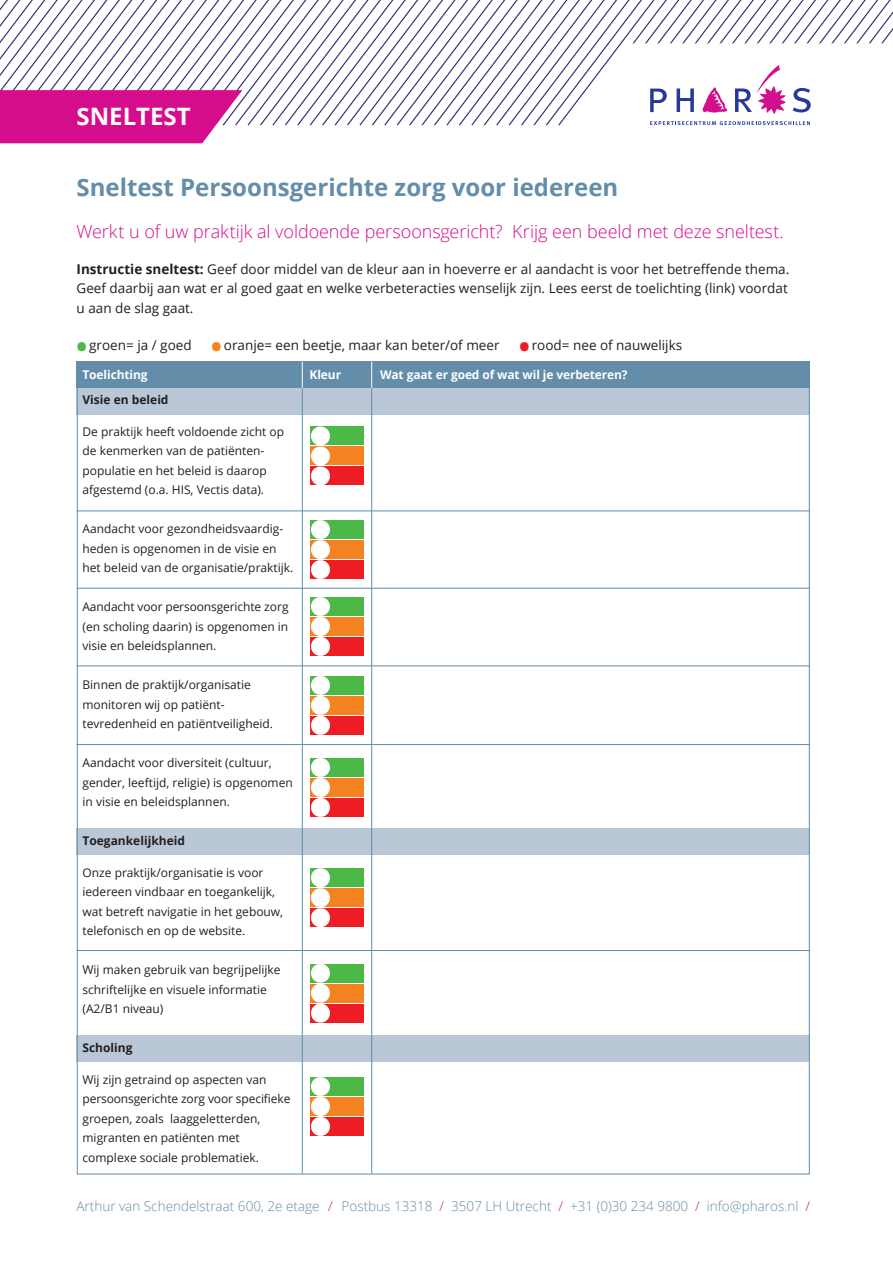
<style>
.page{position:relative;width:893px;height:1263px;background:#fff}
.page>*{position:absolute;margin:0;border:0;box-sizing:border-box;transform-origin:0 0}
.t1{font:39px "Open Sans";color:#4cb848}
.t2{font:700 24px "Open Sans";color:#638da9}
.t3{font:700 24px "Open Sans";color:#fff}
.t4{font:300 18px "Open Sans";letter-spacing:-.005em;color:#d50d8c}
.t5{font:13.5px/19.5px "Open Sans";color:#231f20;text-align:justify}
.t6{font:300 13.5px "Open Sans";color:#638da9}
.t7{font:12px/19.5px "Open Sans";color:#231f20}
.t8{font:700 12px "Open Sans";letter-spacing:-.01em;color:#fff}
.t9{font:700 12px "Open Sans";color:#231f20}
.s1{font-weight:700}
.s2{font-size:39px;color:#f58220}
.s3{font-size:39px;color:#ee1d23}
.s4{color:#d50d8c}
</style>
<div class="page">
<div style="left:77px;top:361px;width:733px;height:27px;background:#638da9"></div>
<div style="left:77px;top:388px;width:733px;height:26px;background:#bac7d6"></div>
<div style="left:77px;top:828px;width:733px;height:26px;background:#bac7d6"></div>
<div style="left:77px;top:1035px;width:733px;height:27px;background:#bac7d6"></div>
<svg style="left:0;top:0;width:893px;height:125px"></svg>
<svg style="left:562px;top:44px;width:331px;height:82px"></svg>
<hr style="left:77px;top:510px;width:733px;height:1px;background:#638da9">
<hr style="left:77px;top:665px;width:733px;height:1px;background:#638da9">
<hr style="left:77px;top:588px;width:733px;height:1px;background:#638da9">
<hr style="left:77px;top:744px;width:733px;height:1px;background:#638da9">
<hr style="left:77px;top:950px;width:733px;height:1px;background:#638da9">
<hr style="left:302px;top:388px;width:1px;height:786px;background:#638da9">
<hr style="left:371px;top:388px;width:1px;height:786px;background:#638da9">
<svg style="left:302px;top:361px;width:1px;height:27px"></svg>
<svg style="left:371px;top:361px;width:1px;height:27px"></svg>
<svg style="left:0;top:90px;width:242px;height:53px;background:#d72095"></svg>
<div style="left:310px;top:1077px;width:54px;height:18px;background:#4cb848"></div>
<div style="left:310px;top:964px;width:54px;height:18px;background:#4cb848"></div>
<div style="left:310px;top:869px;width:54px;height:18px;background:#4cb848"></div>
<div style="left:310px;top:758px;width:54px;height:18px;background:#4cb848"></div>
<div style="left:310px;top:676px;width:54px;height:18px;background:#4cb848"></div>
<div style="left:310px;top:597px;width:54px;height:18px;background:#4cb848"></div>
<div style="left:310px;top:520px;width:54px;height:19px;background:#4cb848"></div>
<div style="left:310px;top:427px;width:54px;height:18px;background:#4cb848"></div>
<div style="left:310px;top:1097px;width:54px;height:18px;background:#f58220"></div>
<div style="left:310px;top:984px;width:54px;height:18px;background:#f58220"></div>
<div style="left:310px;top:889px;width:54px;height:18px;background:#f58220"></div>
<div style="left:310px;top:778px;width:54px;height:18px;background:#f58220"></div>
<div style="left:310px;top:696px;width:54px;height:18px;background:#f58220"></div>
<div style="left:310px;top:617px;width:54px;height:18px;background:#f58220"></div>
<div style="left:310px;top:540px;width:54px;height:19px;background:#f58220"></div>
<div style="left:310px;top:447px;width:54px;height:18px;background:#f58220"></div>
<div style="left:310px;top:1117px;width:54px;height:18px;background:#ee1d23"></div>
<div style="left:310px;top:1004px;width:54px;height:18px;background:#ee1d23"></div>
<div style="left:310px;top:908px;width:54px;height:19px;background:#ee1d23"></div>
<div style="left:310px;top:798px;width:54px;height:18px;background:#ee1d23"></div>
<div style="left:310px;top:716px;width:54px;height:18px;background:#ee1d23"></div>
<div style="left:310px;top:637px;width:54px;height:18px;background:#ee1d23"></div>
<div style="left:310px;top:560px;width:54px;height:19px;background:#ee1d23"></div>
<div style="left:310px;top:467px;width:54px;height:18px;background:#ee1d23"></div>
<svg style="left:310px;top:1077px;width:21px;height:59px"></svg>
<svg style="left:310px;top:964px;width:21px;height:59px"></svg>
<svg style="left:310px;top:868px;width:21px;height:59px"></svg>
<svg style="left:310px;top:758px;width:21px;height:59px"></svg>
<svg style="left:310px;top:676px;width:21px;height:59px"></svg>
<svg style="left:310px;top:597px;width:21px;height:59px"></svg>
<svg style="left:311px;top:520px;width:19px;height:59px"></svg>
<svg style="left:310px;top:426px;width:21px;height:59px"></svg>
<h2 class="t3" style="left:77px;top:99px;width:116px">SNELTEST</h2>
<h2 class="t2" style="left:77px;top:170px;width:543px">Sneltest Persoonsgerichte zorg voor iedereen</h2>
<h3 class="t4" style="left:77px;top:219px;width:709px">Werkt u of uw praktijk al voldoende persoonsgericht? Krijg een beeld met deze sneltest.</h3>
<p class="t5" style="left:77px;top:259px;width:714px"><span class="s1">Instructie sneltest:</span> Geef door middel van de kleur aan in hoeverre er al aandacht is voor het betreffende thema.<br>Geef daarbij aan wat er al goed gaat en welke verbeteracties wenselijk zijn. Lees eerst de toelichting (link) voordat u aan de slag gaat.</p>
<h1 class="t1" style="left:75px;top:320px;width:16px">•</h1>
<p class="t5" style="left:89px;top:335px;width:104px">groen= ja / goed</p>
<p class="t5" style="left:209px;top:335px;width:292px"><span class="s2">•</span>oranje= een beetje, maar kan beter/of meer</p>
<p class="t5" style="left:517px;top:335px;width:167px"><span class="s3">•</span>rood= nee of nauwelijks</p>
<p class="t8" style="left:82px;top:366px;width:67px">Toelichting</p>
<p class="t8" style="left:310px;top:366px;width:33px">Kleur</p>
<p class="t8" style="left:380px;top:366px;width:249px">Wat gaat er goed of wat wil je verbeteren?</p>
<p class="t9" style="left:82px;top:391px;width:88px">Visie en beleid</p>
<p class="t7" style="left:82px;top:421px;width:203px">De praktijk heeft voldoende zicht op de kenmerken van de patiënten&shy;populatie en het beleid is daarop afgestemd (o.a. HIS, Vectis data).</p>
<p class="t7" style="left:82px;top:519px;width:212px">Aandacht voor gezondheidsvaardig&shy;heden is opgenomen in de visie en het beleid van de organisatie/praktijk.</p>
<p class="t7" style="left:82px;top:597px;width:208px;text-align:justify">Aandacht voor persoonsgerichte zorg (en scholing daarin) is opgenomen in visie en beleidsplannen.</p>
<p class="t7" style="left:82px;top:675px;width:192px">Binnen de praktijk/organisatie monitoren wij op patiënt&shy;tevredenheid en patiëntveiligheid.</p>
<p class="t7" style="left:82px;top:753px;width:212px">Aandacht voor diversiteit (cultuur, gender, leeftijd, religie) is opgenomen in visie en beleidsplannen.</p>
<p class="t9" style="left:82px;top:832px;width:104px">Toegankelijkheid</p>
<p class="t7" style="left:82px;top:862px;width:202px">Onze praktijk/organisatie is voor iedereen vindbaar en toegankelijk, wat betreft navigatie in het gebouw, telefonisch en op de website.</p>
<p class="t7" style="left:82px;top:960px;width:200px">Wij maken gebruik van begrijpelijke schriftelijke en visuele informatie (A2/B1 niveau)</p>
<p class="t9" style="left:82px;top:1039px;width:52px">Scholing</p>
<p class="t7" style="left:82px;top:1069px;width:209px">Wij zijn getraind op aspecten van persoonsgerichte zorg voor specifieke groepen, zoals laaggeletterden, migranten en patiënten met complexe sociale problematiek.</p>
<p class="t6" style="left:77px;top:1197px;width:735px">Arthur van Schendelstraat 600, 2e etage <span class="s4">/</span> Postbus 13318 <span class="s4">/</span> 3507 LH Utrecht <span class="s4">/</span> +31 (0)30 234 9800 <span class="s4">/</span> info@pharos.nl <span class="s4">/</span></p>
</div>
